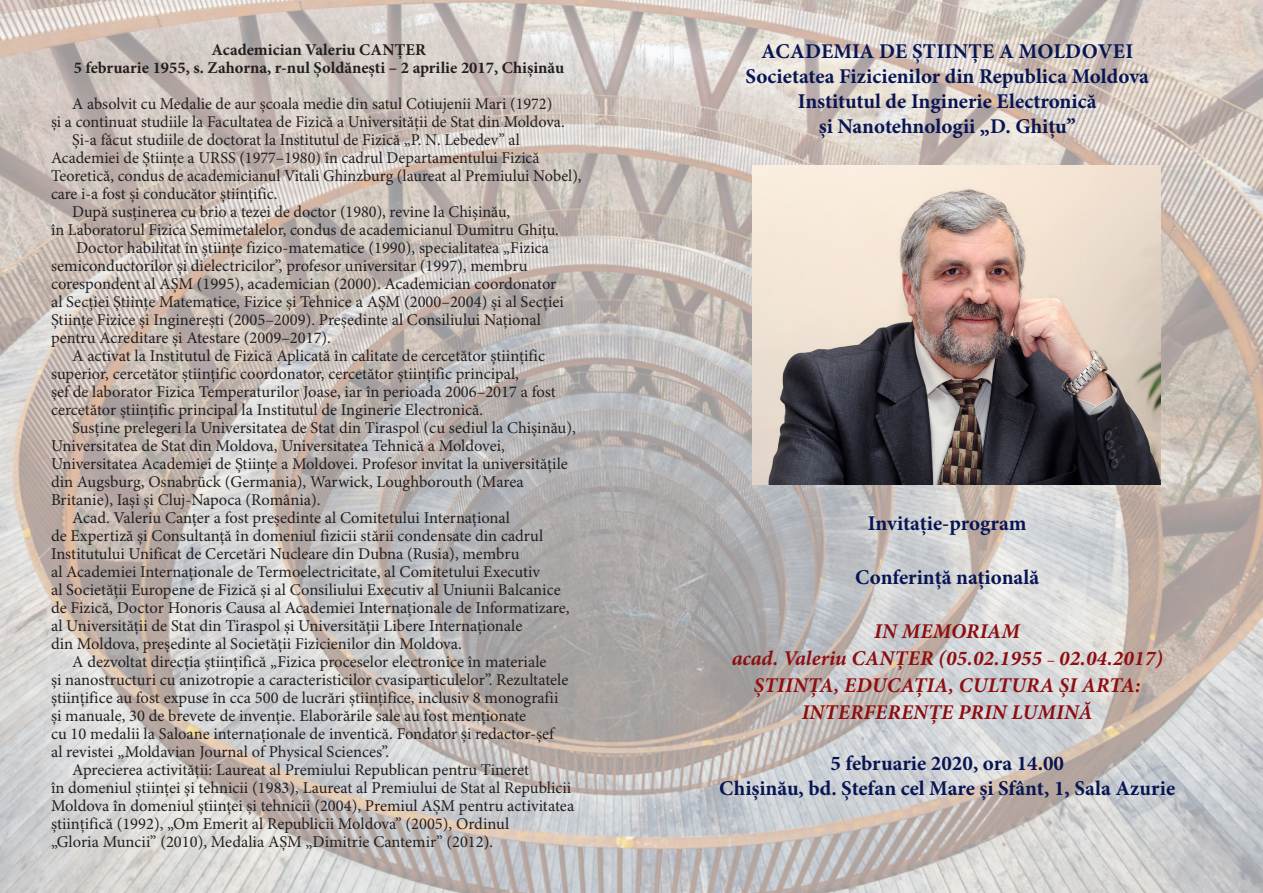
<style>
.page{position:relative;width:1263px;height:893px;background:#fff}
.page>*{position:absolute;margin:0;border:0;box-sizing:border-box;transform-origin:0 0}
.t1{font:700 21px "Minion Pro";color:#071552}
.t2{font:italic 700 21px "Minion Pro";letter-spacing:.01em;color:#8d0e11}
.t3{font:16.5px/18px "Minion Pro";color:#231f20}
.t4{font:700 16.5px "Minion Pro";color:#231f20}
.s1{font-weight:400;font-style:normal;font-size:16.5px}
</style>
<div class="page">
<img style="left:0;top:0;width:1263px;height:893px">
<img style="left:753px;top:166px;width:408px;height:319px">
<p class="t4" style="left:212px;top:39px;width:216px">Academician Valeriu CANŢER</p>
<p class="t4" style="left:74px;top:57px;width:492px">5 februarie 1955, s. Zahorna, r-nul Şoldăneşti – 2 aprilie 2017, Chişinău</p>
<p class="t3" style="left:51px;top:95px;width:515px;text-align:center">A absolvit cu Medalie de aur școala medie din satul Cotiujenii Mari (1972)<br>și a continuat studiile la Facultatea de Fizică a Universităţii de Stat din Moldova.</p>
<p class="t3" style="left:51px;top:131px;width:532px;text-indent:21px">Și-a făcut studiile de doctorat la Institutul de Fizică „P. N. Lebedev” al Academiei de Științe a URSS (1977–1980) în cadrul Departamentului Fizică Teoretică, condus de academicianul Vitali Ghinzburg (laureat al Premiului Nobel), care i-a fost și conducător științific.</p>
<p class="t3" style="left:51px;top:203px;width:509px;text-indent:21px">După susţinerea cu brio a tezei de doctor (1980), revine la Chişinău,<br>în Laboratorul Fizica Semimetalelor, condus de academicianul Dumitru Ghițu.</p>
<p class="t3" style="left:51px;top:239px;width:514px;text-indent:25px">Doctor habilitat în ştiinţe fizico-matematice (1990), specialitatea „Fizica semiconductorilor și dielectricilor”, profesor universitar (1997), membru corespondent al AȘM (1995), academician (2000). Academician coordonator al Secției Științe Matematice, Fizice și Tehnice a AŞM (2000–2004) și al Secției Științe Fizice și Inginerești (2005–2009). Preşedinte al Consiliului Naţional pentru Acreditare şi Atestare (2009–2017).</p>
<p class="t3" style="left:51px;top:347px;width:506px;text-indent:21px">A activat la Institutul de Fizică Aplicată în calitate de cercetător științific superior, cercetător științific coordonator, cercetător științific principal,<br>șef de laborator Fizica Temperaturilor Joase, iar în perioada 2006–2017 a fost cercetător științific principal la Institutul de Inginerie Electronică.</p>
<p class="t3" style="left:51px;top:419px;width:526px;text-indent:21px">Susține prelegeri la Universitatea de Stat din Tiraspol (cu sediul la Chișinău), Universitatea de Stat din Moldova, Universitatea Tehnică a Moldovei, Universitatea Academiei de Științe a Moldovei. Profesor invitat la universitățile din Augsburg, Osnabrück (Germania), Warwick, Loughborouth (Marea Britanie), Iași și Cluj-Napoca (România).</p>
<p class="t3" style="left:51px;top:509px;width:520px;text-indent:21px">Acad. Valeriu Canțer a fost președinte al Comitetului Internațional<br>de Expertiză și Consultanță în domeniul fizicii stării condensate din cadrul Institutului Unificat de Cercetări Nucleare din Dubna (Rusia), membru<br>al Academiei Internaţionale de Termoelectricitate, al Comitetului Executiv<br>al Societăţii Europene de Fizică și al Consiliului Executiv al Uniunii Balcanice de Fizică, Doctor Honoris Causa al Academiei Internaţionale de Informatizare, al Universităţii de Stat din Tiraspol și Universității Libere Internaționale<br>din Moldova, preşedinte al Societăţii Fizicienilor din Moldova.</p>
<p class="t3" style="left:51px;top:653px;width:519px;text-indent:21px">A dezvoltat direcția științifică „Fizica proceselor electronice în materiale<br>și nanostructuri cu anizotropie a caracteristicilor cvasiparticulelor”. Rezultatele științifice au fost expuse în cca 500 de lucrări ştiinţifice, inclusiv 8 monografii şi manuale, 30 de brevete de invenţie. Elaborările sale au fost menţionate<br>cu 10 medalii la Saloane internaţionale de inventică. Fondator și redactor-șef al revistei „Moldavian Journal of Physical Sciences”.</p>
<p class="t3" style="left:51px;top:761px;width:525px;text-indent:21px">Aprecierea activității: Laureat al Premiului Republican pentru Tineret<br>în domeniul știinţei şi tehnicii (1983), Laureat al Premiului de Stat al Republicii Moldova în domeniul știinţei şi tehnicii (2004), Premiul AŞM pentru activitatea ştiinţifică (1992), „Om Emerit al Republicii Moldova” (2005), Ordinul<br>„Gloria Muncii” (2010), Medalia AŞM „Dimitrie Cantemir” (2012).</p>
<p class="t1" style="left:761px;top:39px;width:373px">ACADEMIA DE ŞTIINŢE A MOLDOVEI</p>
<p class="t1" style="left:745px;top:64px;width:405px">Societatea Fizicienilor din Republica Moldova</p>
<p class="t1" style="left:798px;top:89px;width:301px">Institutul de Inginerie Electronică</p>
<p class="t1" style="left:819px;top:114px;width:258px">și Nanotehnologii „D. Ghițu”</p>
<p class="t1" style="left:868px;top:511px;width:160px">Invitaţie-program</p>
<p class="t1" style="left:855px;top:565px;width:185px">Conferinţă naţională</p>
<p class="t2" style="left:874px;top:619px;width:147px">IN MEMORIAM</p>
<p class="t2" style="left:732px;top:646px;width:432px">acad. Valeriu CANŢER (05.02.1955 <span class="s1">–</span> 02.04.2017)</p>
<p class="t2" style="left:754px;top:673px;width:388px">ȘTIINȚA, EDUCAȚIA, CULTURA ȘI ARTA:</p>
<p class="t2" style="left:802px;top:700px;width:292px">INTERFERENȚE PRIN LUMINĂ</p>
<p class="t1" style="left:830px;top:750px;width:235px">5 februarie 2020, ora 14.00</p>
<p class="t1" style="left:719px;top:776px;width:457px">Chişinău, bd. Ştefan cel Mare şi Sfânt, 1, Sala Azurie</p>
</div>
